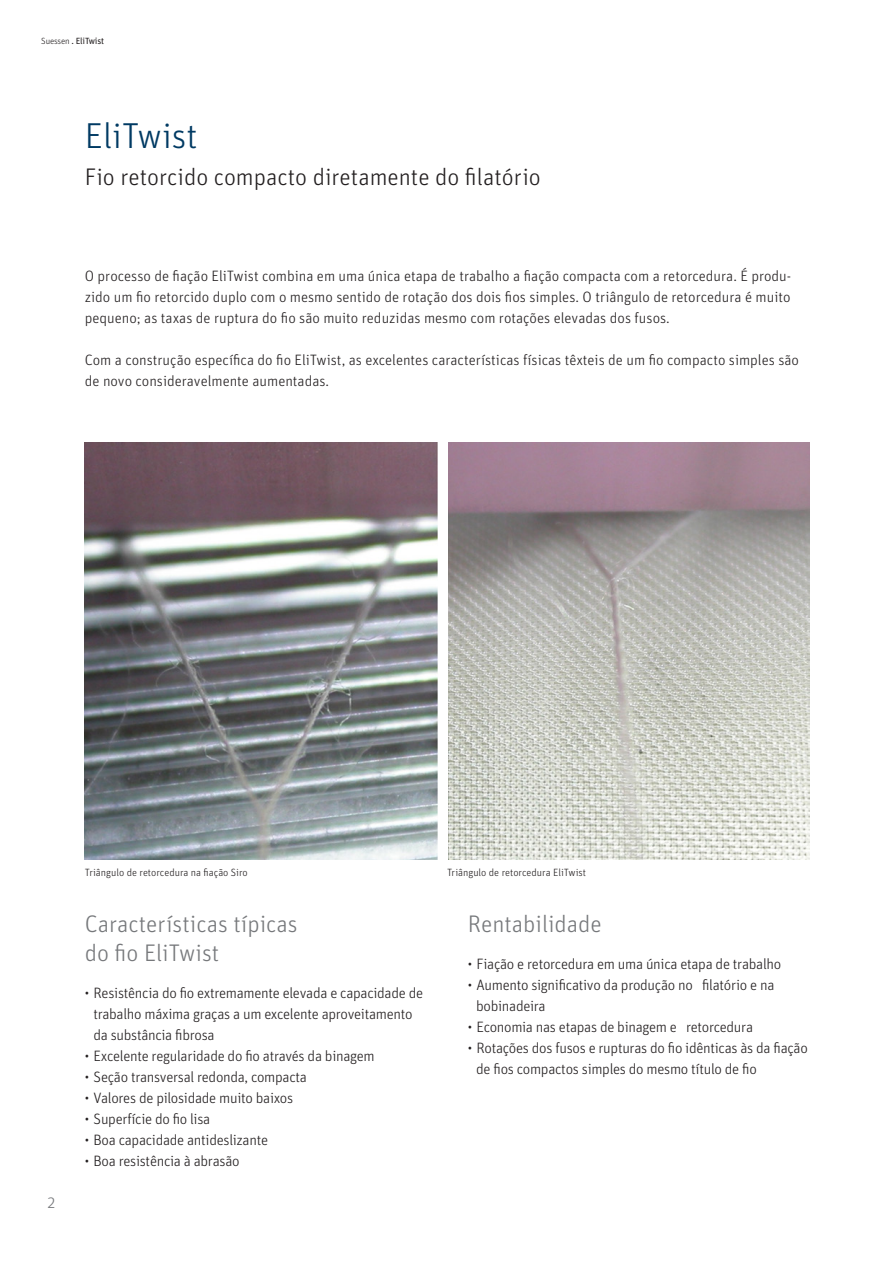
<style>
.page{position:relative;width:893px;height:1263px;background:#fff}
.page>*{position:absolute;margin:0;border:0;box-sizing:border-box;transform-origin:0 0}
.t1{font:300 36px "Unit Pro";color:#003a63}
.t2{font:300 24px/28.5px "Unit Pro";color:#76787b}
.t3{font:300 24px "Unit Pro";color:#231f20}
.t4{font:300 16.5px "Unit Pro";color:#76787b}
.t5{font:300 15px/21px "Unit Pro";letter-spacing:-.02em;color:#231f20}
.t6{font:300 15px/21px "Unit Pro";color:#231f20}
.t7{font:300 10.5px "Unit Pro";color:#231f20}
.t8{font:9px "Unit Pro";letter-spacing:-.02em;color:#231f20}
.s1{font-weight:300}
</style>
<div class="page">
<img style="left:85px;top:443px;width:724px;height:416px">
<div style="left:438px;top:438px;width:9px;height:426px;background:#fff"></div>
<p class="t8" style="left:41px;top:34px;width:64px"><span class="s1">Suessen</span> . EliTwist</p>
<h1 class="t1" style="left:85px;top:110px;width:114px">EliTwist</h1>
<h2 class="t3" style="left:85px;top:160px;width:457px">Fio retorcido compacto diretamente do filatório</h2>
<p class="t5" style="left:85px;top:265px;width:708px;text-align:justify">O processo de fiação EliTwist combina em uma única etapa de trabalho a fiação compacta com a retorcedura. É produ&shy;zido um fio retorcido duplo com o mesmo sentido de rotação dos dois fios simples. O triângulo de retorcedura é muito pequeno; as taxas de ruptura do fio são muito reduzidas mesmo com rotações elevadas dos fusos.</p>
<p class="t6" style="left:85px;top:349px;width:716px">Com a construção específica do fio EliTwist, as excelentes características físicas têxteis de um fio compacto simples são de novo consideravelmente aumentadas.</p>
<p class="t7" style="left:85px;top:865px;width:165px">Triângulo de retorcedura na fiação Siro</p>
<p class="t7" style="left:447px;top:865px;width:141px">Triângulo de retorcedura EliTwist</p>
<p class="t4" style="left:47px;top:1191px;width:9px">2</p>
<h2 class="t2" style="left:85px;top:908px;width:214px">Características típicas do fio EliTwist</h2>
<h2 class="t2" style="left:468px;top:908px;width:135px">Rentabilidade</h2>
<p class="t5" style="left:468px;top:953px;width:315px">• Fiação e retorcedura em uma única etapa de trabalho</p>
<p class="t5" style="left:476px;top:974px;width:300px;text-indent:-9px">• Aumento significativo da produção no filatório e na bobinadeira</p>
<p class="t5" style="left:468px;top:1016px;width:287px">• Economia nas etapas de binagem e retorcedura</p>
<p class="t5" style="left:476px;top:1037px;width:333px;text-indent:-9px">• Rotações dos fusos e rupturas do fio idênticas às da fiação de fios compactos simples do mesmo título de fio</p>
<p class="t5" style="left:93px;top:981px;width:331px;text-indent:-9px">• Resistência do fio extremamente elevada e capacidade de trabalho máxima graças a um excelente aproveitamento da substância fibrosa</p>
<p class="t5" style="left:85px;top:1044px;width:291px">• Excelente regularidade do fio através da binagem</p>
<p class="t5" style="left:85px;top:1065px;width:224px">• Seção transversal redonda, compacta</p>
<p class="t5" style="left:85px;top:1086px;width:210px">• Valores de pilosidade muito baixos</p>
<p class="t5" style="left:85px;top:1107px;width:127px">• Superfície do fio lisa</p>
<p class="t5" style="left:85px;top:1128px;width:185px">• Boa capacidade antideslizante</p>
<p class="t5" style="left:85px;top:1149px;width:156px">• Boa resistência à abrasão</p>
</div>
